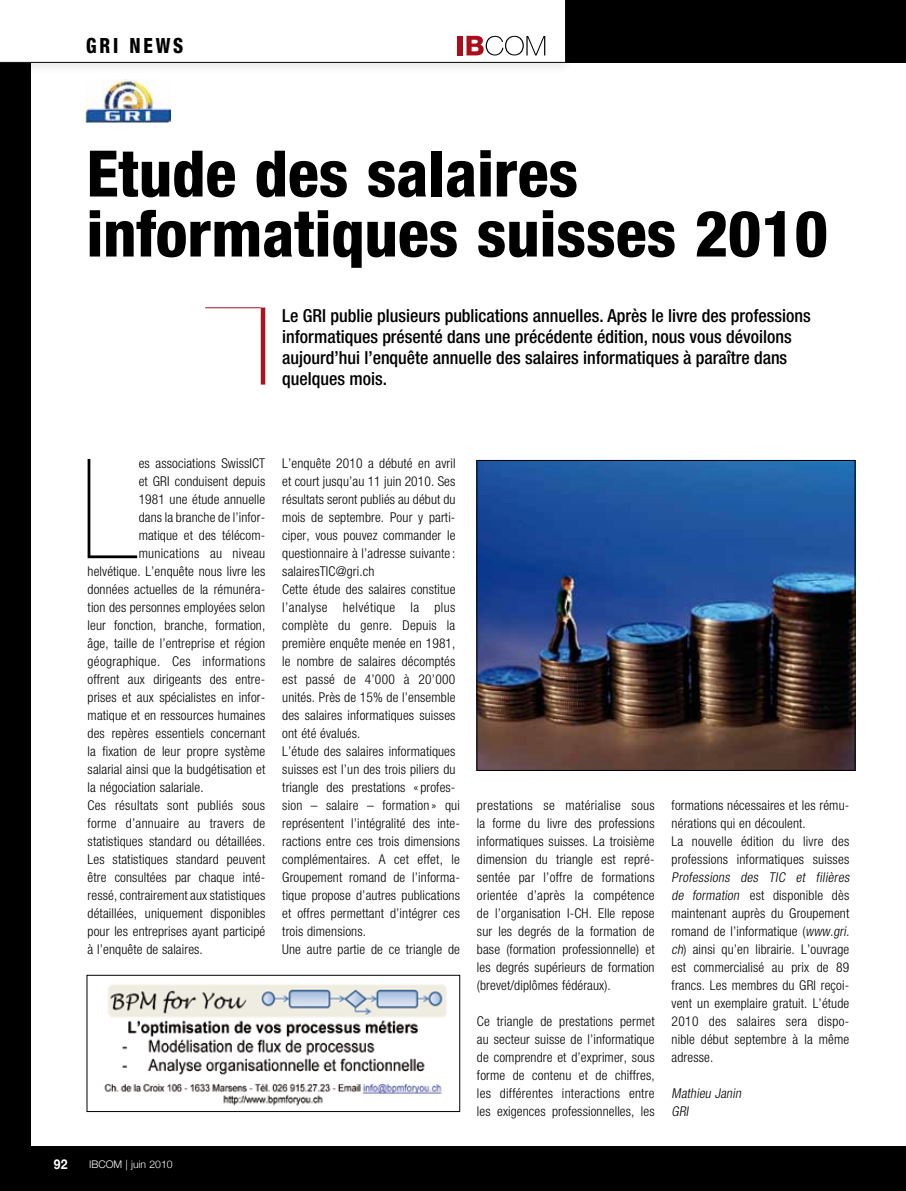
<style>
.page{position:relative;width:906px;height:1191px;background:#000}
.page>*{position:absolute;margin:0;border:0;box-sizing:border-box;transform-origin:0 0}
.t1{font:200 145.8px "Just Square LT Std";color:#000}
.t2{font:200 84.45px "Helvetica Neue";color:#000}
.t3{font:800 condensed 64.05px/60px "Helvetica Neue";color:#000}
.t4{font:800 condensed 21px "Helvetica Neue";letter-spacing:.15em;color:#000;scale:.9 1}
.t5{font:500 condensed 18px/21px "Helvetica Neue";color:#000}
.t6{font:300 condensed 13.5px/18px "Helvetica Neue";letter-spacing:.01em;color:#000}
.t7{font:italic 300 condensed 13.5px/18px "Helvetica Neue";color:#000}
.t8{font:700 13.5px "Helvetica Neue";color:#fff;scale:.9 1}
.t9{font:300 11.85px "Soho Std";color:#000}
.t10{font:300 10.5px "Helvetica Neue";color:#fff}
.s1{font-style:italic}
</style>
<div class="page">
<div style="left:31px;top:63px;width:875px;height:1082px;background:#fff"></div>
<div style="left:0;top:0;width:574px;height:75px;background:#000;opacity:.09"></div>
<div style="left:0;top:0;width:566px;height:63px;background:#fff"></div>
<hr style="left:261px;top:307px;width:4px;height:77px;background:#a71520">
<hr style="left:205px;top:307px;width:56px;height:1px;background:#a71520">
<img style="left:85px;top:80px;width:85px;height:42px">
<img style="left:104px;top:984px;width:343px;height:122px">
<div style="left:87px;top:975px;width:373px;height:136px;border:1px solid #000"></div>
<img style="left:479px;top:462px;width:374px;height:306px">
<div style="left:477px;top:460px;width:378px;height:310px;border:1px solid #000"></div>
<h3 class="t4" style="left:86px;top:33px;width:110px">gri news</h3>
<h3 class="t3" style="left:87px;top:143px;width:743px">Etude des salaires informatiques suisses 2010</h3>
<h2 class="t2" style="left:85px;top:143px;width:139px">xxxx</h2>
<p class="t5" style="left:282px;top:304px;width:530px">Le GRI publie plusieurs publications annuelles. Après le livre des professions informatiques présenté dans une précédente édition, nous vous dévoilons aujourd’hui l’enquête annuelle des salaires informatiques à paraître dans quelques mois.</p>
<h1 class="t1" style="left:79px;top:438px;width:59px">L</h1>
<p class="t6" style="left:139px;top:454px;width:128px">es associations SwissICT</p>
<p class="t6" style="left:139px;top:472px;width:128px">et GRI conduisent depuis</p>
<p class="t6" style="left:139px;top:490px;width:128px">1981 une étude annuelle</p>
<p class="t6" style="left:139px;top:508px;width:128px">dans la branche de l’infor-</p>
<p class="t6" style="left:139px;top:526px;width:128px">matique et des télécom-</p>
<p class="t6" style="left:139px;top:544px;width:128px">munications au niveau</p>
<p class="t6" style="left:88px;top:562px;width:179px">helvétique. L’enquête nous livre les</p>
<p class="t6" style="left:88px;top:580px;width:179px">données actuelles de la rémunéra-</p>
<p class="t6" style="left:88px;top:598px;width:179px">tion des personnes employées selon</p>
<p class="t6" style="left:88px;top:616px;width:179px">leur fonction, branche, formation,</p>
<p class="t6" style="left:88px;top:634px;width:179px">âge, taille de l’entreprise et région</p>
<p class="t6" style="left:88px;top:652px;width:179px">géographique. Ces informations</p>
<p class="t6" style="left:88px;top:670px;width:179px">offrent aux dirigeants des entre-</p>
<p class="t6" style="left:88px;top:688px;width:179px">prises et aux spécialistes en infor-</p>
<p class="t6" style="left:88px;top:706px;width:179px">matique et en ressources humaines</p>
<p class="t6" style="left:88px;top:724px;width:179px">des repères essentiels concernant</p>
<p class="t6" style="left:88px;top:742px;width:179px">la fixation de leur propre système</p>
<p class="t6" style="left:88px;top:760px;width:179px">salarial ainsi que la budgétisation et</p>
<p class="t6" style="left:88px;top:778px;width:118px">la négociation salariale.</p>
<p class="t6" style="left:88px;top:796px;width:179px">Ces résultats sont publiés sous</p>
<p class="t6" style="left:88px;top:814px;width:179px">forme d’annuaire au travers de</p>
<p class="t6" style="left:88px;top:832px;width:179px">statistiques standard ou détaillées.</p>
<p class="t6" style="left:88px;top:850px;width:179px">Les statistiques standard peuvent</p>
<p class="t6" style="left:88px;top:868px;width:179px">être consultées par chaque inté-</p>
<p class="t6" style="left:88px;top:886px;width:179px">ressé, contrairement aux statistiques</p>
<p class="t6" style="left:88px;top:904px;width:179px">détaillées, uniquement disponibles</p>
<p class="t6" style="left:88px;top:922px;width:179px">pour les entreprises ayant participé</p>
<p class="t6" style="left:88px;top:940px;width:117px">à l’enquête de salaires.</p>
<p class="t9" style="left:87px;top:528px;width:15px">xx</p>
<p class="t6" style="left:282px;top:454px;width:179px">L’enquête 2010 a débuté en avril et court jusqu’au 11 juin 2010. Ses résultats seront publiés au début du mois de septembre. Pour y parti&shy;ciper, vous pouvez commander le questionnaire à l’adresse suivante : salairesTIC@gri.ch<br>Cette étude des salaires constitue l’analyse helvétique la plus complète du genre. Depuis la première enquête menée en 1981, le nombre de salaires décomptés est passé de 4’000 à 20’000 unités. Près de 15% de l’ensemble des salaires informatiques suisses ont été évalués.<br>L’étude des salaires informatiques suisses est l’un des trois piliers du triangle des prestations « profes&shy;sion – salaire – formation » qui représentent l’intégralité des inte&shy;ractions entre ces trois dimensions complémentaires. A cet effet, le<br>Groupement romand de l’informa&shy;tique propose d’autres publications et offres permettant d’intégrer ces trois dimensions.<br>Une autre partie de ce triangle de</p>
<p class="t8" style="left:54px;top:1155px;width:16px">92</p>
<p class="t10" style="left:89px;top:1157px;width:85px">IBCOM | juin 2010</p>
<p class="t6" style="left:477px;top:796px;width:179px;text-align:justify">prestations se matérialise sous la forme du livre des professions informatiques suisses. La troisième dimension du triangle est repré&shy;sentée par l’offre de formations orientée d’après la compétence de l’organisation I-CH. Elle repose sur les degrés de la formation de base (formation professionnelle) et les degrés supérieurs de formation (brevet/diplômes fédéraux).</p>
<p class="t6" style="left:477px;top:1012px;width:179px;text-align:justify">Ce triangle de prestations permet au secteur suisse de l’informatique de comprendre et d’exprimer, sous forme de contenu et de chiffres, les différentes interactions entre les exigences professionnelles, les</p>
<p class="t6" style="left:671px;top:796px;width:179px">formations nécessaires et les rému&shy;nérations qui en découlent.<br>La nouvelle édition du livre des professions informatiques suisses</p>
<p class="t6" style="left:671px;top:868px;width:182px"><span class="s1">Professions des TIC et filières de formation</span> est disponible dès maintenant auprès du Groupement romand de l’informatique (<span class="s1">www.gri. ch</span>) ainsi qu’en librairie. L’ouvrage est commercialisé au prix de 89 francs. Les membres du GRI reçoi&shy;vent un exemplaire gratuit. L’étude<br>2010 des salaires sera dispo&shy;nible début septembre à la même adresse.</p>
<p class="t7" style="left:671px;top:1084px;width:73px">Mathieu Janin<br>GRI</p>
</div>
